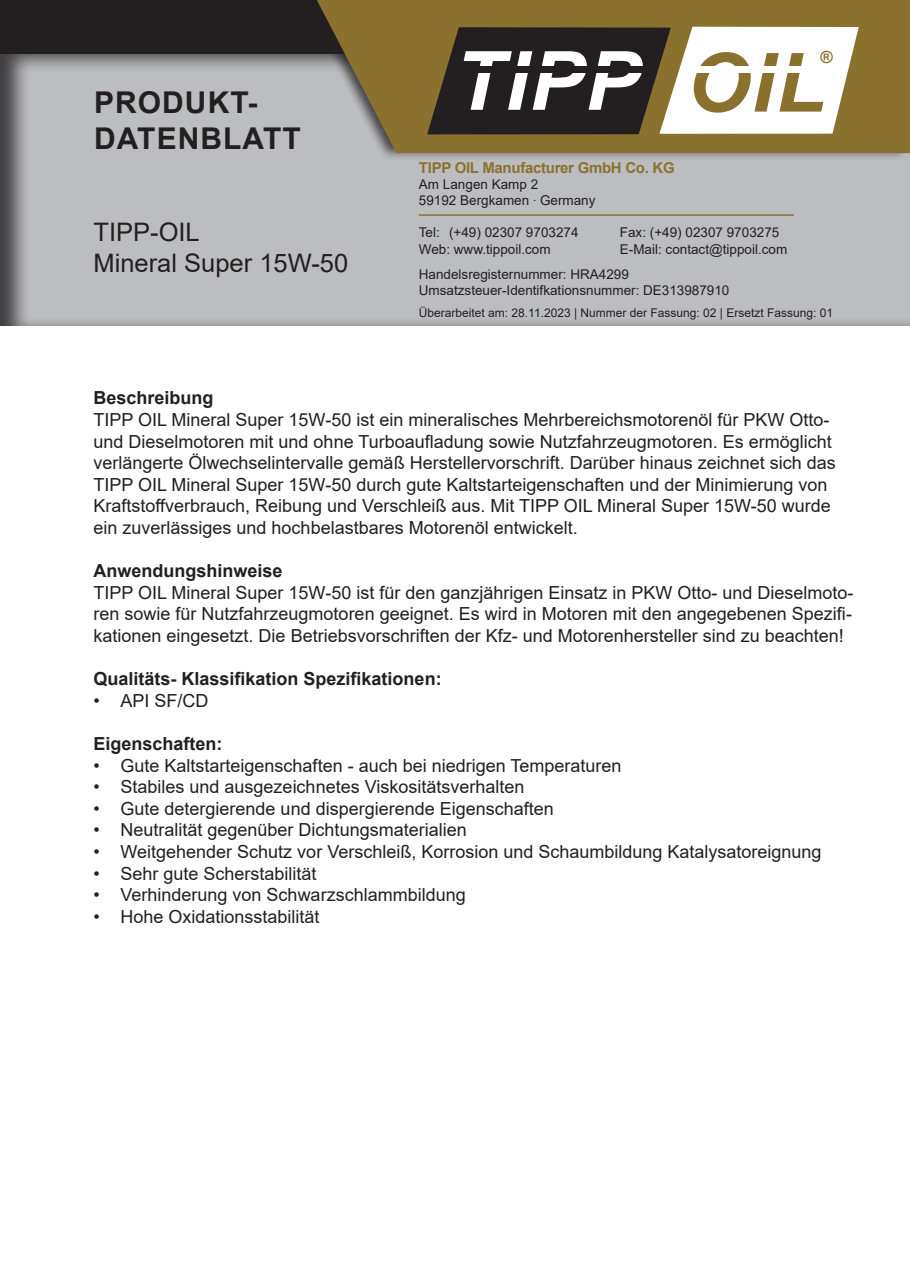
<style>
.page{position:relative;width:910px;height:1280px;background:#fff}
.page>*{position:absolute;margin:0;border:0;box-sizing:border-box;transform-origin:0 0}
.t1{font:italic 700 81.75px "Arial";letter-spacing:.015em;color:#fff}
.t2{font:700 30px/36px "Arial";letter-spacing:.035em;color:#231f20}
.t3{font:25.5px "Arial";color:#231f20}
.t4{font:18px/21.6px "Arial";color:#231f20}
.t5{font:700 18px "Arial";color:#231f20}
.t6{font:700 16.65px "Arial";color:#8a722e}
.t7{font:700 15px "Arial";letter-spacing:-.02em;color:#8a722e}
.t8{font:13.5px/16.4px "Arial";color:#231f20}
.t9{font:12px "Arial";color:#231f20}
.s1{color:#8a722e}
.s2{font-family:"Helvetica Neue LT Std";font-weight:100;font-stretch:condensed}
</style>
<div class="page">
<div style="left:0;top:52px;width:910px;height:276px;background:#231f20;opacity:.75"></div>
<div style="left:0;top:0;width:910px;height:53px;background:#231f20"></div>
<div style="left:300px;top:0;width:610px;height:161px;background:#231f20;opacity:.75"></div>
<svg style="left:317px;top:0;width:593px;height:153px;fill:#8a722e"></svg>
<svg style="left:427px;top:27px;width:432px;height:107px"></svg>
<div style="left:454px;top:51px;width:183px;height:77px;background:#231f20"></div>
<div style="left:477px;top:66px;width:171px;height:7px;background:#231f20"></div>
<div style="left:694px;top:66px;width:109px;height:6px;background:#fff"></div>
<hr style="left:419px;top:214px;width:375px;height:2px;background:#8a722e">
<h2 class="t2" style="left:94px;top:85px;width:208px">PRODUKT-<br>DATENBLATT</h2>
<p class="t3" style="left:94px;top:215px;width:108px">TIPP-OIL</p>
<p class="t3" style="left:94px;top:245px;width:256px">Mineral Super 15W-50</p>
<h1 class="t1" style="left:454px;top:27px;width:373px">TIPP <span class="s1">OIL</span></h1>
<p class="t6" style="left:820px;top:47px;width:14px">®</p>
<p class="t7" style="left:419px;top:157px;width:257px">TIPP OIL Manufacturer GmbH Co. KG</p>
<p class="t8" style="left:419px;top:176px;width:178px">Am Langen Kamp 2<br>59192 Bergkamen <span class="s2">·</span> Germany</p>
<p class="t8" style="left:419px;top:224px;width:161px">Tel: (+49) 02307 9703274</p>
<p class="t8" style="left:620px;top:224px;width:161px">Fax: (+49) 02307 9703275</p>
<p class="t8" style="left:419px;top:240px;width:133px">Web: www.tippoil.com</p>
<p class="t8" style="left:419px;top:236px;width:370px;line-height:25.2px;text-indent:201px">E-Mail: contact@tippoil.com<br>Handelsregisternummer: HRA4299</p>
<p class="t8" style="left:419px;top:282px;width:312px">Umsatzsteuer-Identifkationsnummer: DE313987910</p>
<p class="t9" style="left:419px;top:305px;width:416px">Überarbeitet am: 28.11.2023 | Nummer der Fassung: 02 | Ersetzt Fassung: 01</p>
<p class="t5" style="left:94px;top:385px;width:122px">Beschreibung</p>
<p class="t4" style="left:94px;top:409px;width:744px">TIPP OIL Mineral Super 15W-50 ist ein mineralisches Mehrbereichsmotorenöl für PKW Otto&shy;und Dieselmotoren mit und ohne Turboaufladung sowie Nutzfahrzeugmotoren. Es ermöglicht verlängerte Ölwechselintervalle gemäß Herstellervorschrift. Darüber hinaus zeichnet sich das TIPP OIL Mineral Super 15W-50 durch gute Kaltstarteigenschaften und der Minimierung von Kraftstoffverbrauch, Reibung und Verschleiß aus. Mit TIPP OIL Mineral Super 15W-50 wurde ein zuverlässiges und hochbelastbares Motorenöl entwickelt.</p>
<p class="t5" style="left:94px;top:558px;width:191px">Anwendungshinweise</p>
<p class="t4" style="left:94px;top:581px;width:762px;text-align:justify">TIPP OIL Mineral Super 15W-50 ist für den ganzjährigen Einsatz in PKW Otto- und Dieselmoto&shy;ren sowie für Nutzfahrzeugmotoren geeignet. Es wird in Motoren mit den angegebenen Spezifi&shy;kationen eingesetzt. Die Betriebsvorschriften der Kfz- und Motorenhersteller sind zu beachten!</p>
<p class="t5" style="left:94px;top:666px;width:350px">Qualitäts- Klassifikation Spezifikationen:</p>
<p class="t4" style="left:94px;top:689px;width:117px">• API SF/CD</p>
<p class="t5" style="left:94px;top:731px;width:131px">Eigenschaften:</p>
<p class="t4" style="left:94px;top:754px;width:529px">• Gute Kaltstarteigenschaften - auch bei niedrigen Temperaturen</p>
<p class="t4" style="left:94px;top:776px;width:432px">• Stabiles und ausgezeichnetes Viskositätsverhalten</p>
<p class="t4" style="left:94px;top:797px;width:462px">• Gute detergierende und dispergierende Eigenschaften</p>
<p class="t4" style="left:94px;top:819px;width:375px">• Neutralität gegenüber Dichtungsmaterialien</p>
<p class="t4" style="left:94px;top:841px;width:730px">• Weitgehender Schutz vor Verschleiß, Korrosion und Schaumbildung Katalysatoreignung</p>
<p class="t4" style="left:94px;top:862px;width:225px">• Sehr gute Scherstabilität</p>
<p class="t4" style="left:94px;top:884px;width:374px">• Verhinderung von Schwarzschlammbildung</p>
<p class="t4" style="left:94px;top:905px;width:228px">• Hohe Oxidationsstabilität</p>
</div>
